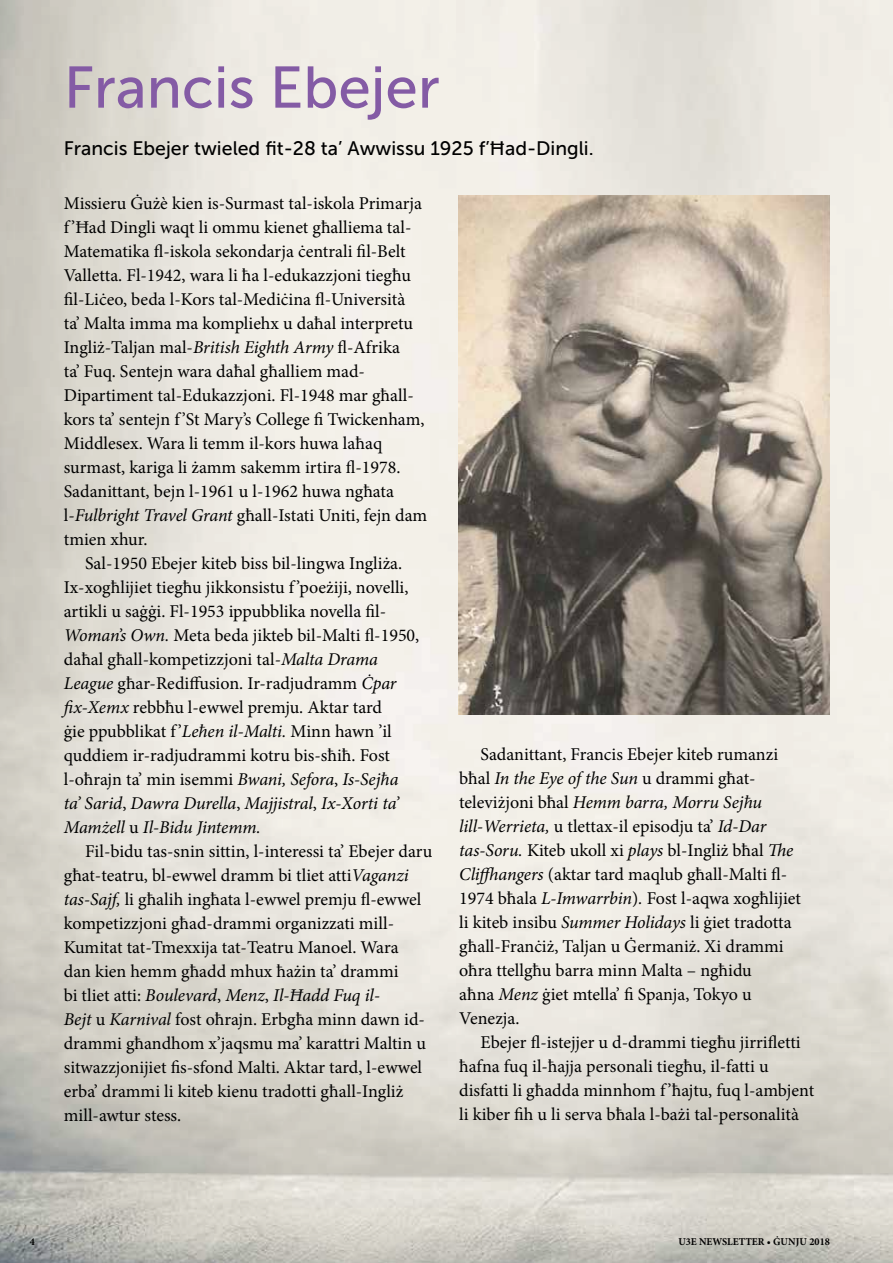
<style>
.page{position:relative;width:893px;height:1263px;background:#fff}
.page>*{position:absolute;margin:0;border:0;box-sizing:border-box;transform-origin:0 0}
.t1{font:58.5px "Museo Sans 500";color:#845ba5}
.t2{font:19.5px "Museo Sans 500";color:#000}
.t3{font:18px/24px "Minion Pro";color:#000}
.t4{font:700 10.5px "Minion Pro";color:#000}
.s1{font-style:italic}
</style>
<div class="page">
<img style="left:0;top:0;width:893px;height:1263px">
<img style="left:459px;top:196px;width:371px;height:518px">
<h1 class="t1" style="left:64px;top:55px;width:377px">Francis Ebejer</h1>
<p class="t2" style="left:64px;top:138px;width:531px">Francis Ebejer twieled fit-28 ta’ Awwissu 1925 f’Ħad-Dingli.</p>
<p class="t3" style="left:64px;top:191px;width:365px">Missieru Ġużè kien is-Surmast tal-iskola Primarja f ’Ħad Dingli waqt li ommu kienet għalliema tal-Matematika fl-iskola sekondarja ċentrali fil-Belt Valletta. Fl-1942, wara li ħa l-edukazzjoni tiegħu fil-Liċeo, beda l-Kors tal-Mediċina fl-Università<br>ta’ Malta imma ma kompliehx u daħal interpretu Ingliż-Taljan mal-<span class="s1">British Eighth Army</span> fl-Afrika<br>ta’ Fuq. Sentejn wara daħal għalliem mad-Dipartiment tal-Edukazzjoni. Fl-1948 mar għall&shy;kors ta’ sentejn f ’St Mary’s College fi Twickenham, Middlesex. Wara li temm il-kors huwa laħaq surmast, kariga li żamm sakemm irtira fl-1978.<br>Sadanittant, bejn l-1961 u l-1962 huwa ngħata l-<span class="s1">Fulbright Travel Grant</span> għall-Istati Uniti, fejn dam tmien xhur.</p>
<p class="t3" style="left:64px;top:551px;width:357px;text-indent:21px">Sal-1950 Ebejer kiteb biss bil-lingwa Ingliża.<br>Ix-xogħlijiet tiegħu jikkonsistu f ’poeżiji, novelli, artikli u saġġi. Fl-1953 ippubblika novella fil-<span class="s1">Woman’s Own.</span> Meta beda jikteb bil-Malti fl-1950, daħal għall-kompetizzjoni tal-<span class="s1">Malta Drama League</span> għar-Rediffusion. Ir-radjudramm <span class="s1">Ċpar fix-Xemx</span> rebbħu l-ewwel premju. Aktar tard<br>ġie ppubblikat f ’<span class="s1">Leħen il-Malti.</span> Minn hawn ’il quddiem ir-radjudrammi kotru bis-sħiħ. Fost l-oħrajn ta’ min isemmi <span class="s1">Bwani, Sefora</span>, <span class="s1">Is-Sejħa ta’ Sarid</span>, <span class="s1">Dawra Durella</span>, <span class="s1">Majjistral</span>, <span class="s1">Ix-Xorti ta’ Mamżell</span> u <span class="s1">Il-Bidu Jintemm.</span></p>
<p class="t3" style="left:64px;top:839px;width:370px;text-indent:21px">Fil-bidu tas-snin sittin, l-interessi ta’ Ebejer daru għat-teatru, bl-ewwel dramm bi tliet atti<span class="s1">Vaganzi tas-Sajf,</span> li għalih ingħata l-ewwel premju fl-ewwel kompetizzjoni għad-drammi organizzati mill-Kumitat tat-Tmexxija tat-Teatru Manoel. Wara<br>dan kien hemm għadd mhux ħażin ta’ drammi<br>bi tliet atti: <span class="s1">Boulevard</span>, <span class="s1">Menz</span>, <span class="s1">Il-Ħadd Fuq il-<br>Bejt</span> u <span class="s1">Karnival</span> fost oħrajn. Erbgħa minn dawn id&shy;drammi għandhom x’jaqsmu ma’ karattri Maltin u sitwazzjonijiet fis-sfond Malti. Aktar tard, l-ewwel erba’ drammi li kiteb kienu tradotti għall-Ingliż mill-awtur stess.</p>
<p class="t3" style="left:459px;top:743px;width:343px;text-indent:21px">Sadanittant, Francis Ebejer kiteb rumanzi bħal <span class="s1">In the Eye of the Sun</span> u drammi għat&shy;televiżjoni bħal <span class="s1">Hemm barra, Morru Sejħu lill-Werrieta,</span> u tlettax-il episodju ta’ <span class="s1">Id-Dar tas-Soru.</span> Kiteb ukoll xi <span class="s1">plays</span> bl-Ingliż bħal <span class="s1">The Cliffhangers</span> (aktar tard maqlub għall-Malti fl-1974 bħala <span class="s1">L-Imwarrbin</span>)<span class="s1">.</span> Fost l-aqwa xogħlijiet li kiteb insibu <span class="s1">Summer Holidays</span> li ġiet tradotta għall-Franċiż, Taljan u Ġermaniż. Xi drammi oħra ttellgħu barra minn Malta – ngħidu<br>aħna <span class="s1">Menz</span> ġiet mtella’ fi Spanja, Tokyo u Venezja.</p>
<p class="t3" style="left:459px;top:1031px;width:356px;text-indent:21px">Ebejer fl-istejjer u d-drammi tiegħu jirrifletti ħafna fuq il-ħajja personali tiegħu, il-fatti u disfatti li għadda minnhom f ’ħajtu, fuq l-ambjent li kiber fih u li serva bħala l-bażi tal-personalità</p>
<p class="t4" style="left:30px;top:1234px;width:7px">4</p>
<p class="t4" style="left:678px;top:1234px;width:153px">U3E NEWSLETTER • ĠUNJU 2018</p>
</div>
